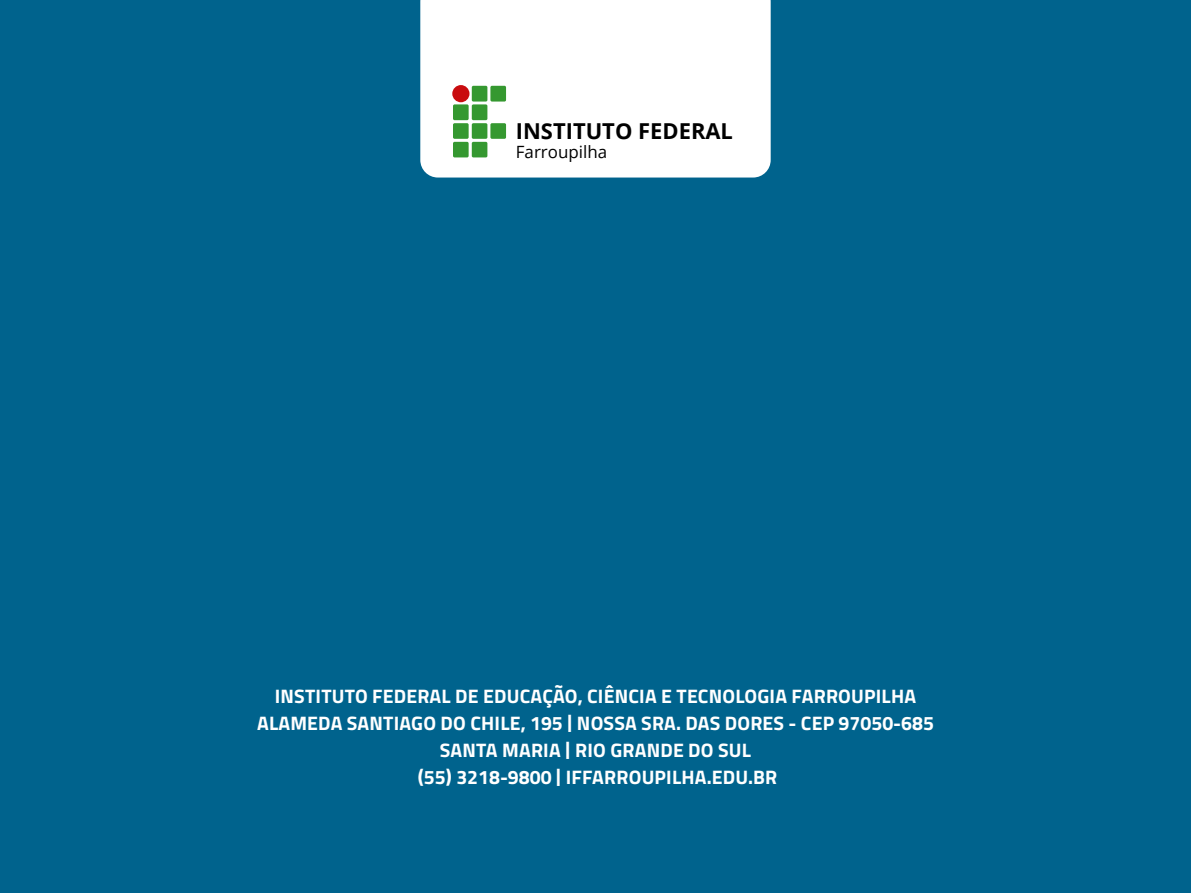
<style>
.page{position:relative;width:1191px;height:893px;background:#00638d}
.page>*{position:absolute;margin:0;border:0;box-sizing:border-box;transform-origin:0 0}
.t1{font:700 21.9px "Open Sans";color:#000}
.t2{font:700 19.5px/27px "Titillium Web";letter-spacing:.01em;color:#fff;text-align:center}
.t3{font:16.95px "Open Sans";color:#000}
.s1{font-size:18.9px}
</style>
<div class="page">
<div style="left:420px;top:0;width:350px;height:178px;background:#fff"></div>
<div style="left:490px;top:123px;width:16px;height:16px;background:#359830;border-radius:2px"></div>
<div style="left:472px;top:86px;width:15px;height:16px;background:#359830;border-radius:2px"></div>
<div style="left:490px;top:86px;width:16px;height:16px;background:#359830;border-radius:2px"></div>
<div style="left:453px;top:104px;width:15px;height:16px;background:#359830;border-radius:2px"></div>
<div style="left:472px;top:104px;width:15px;height:16px;background:#359830;border-radius:2px"></div>
<div style="left:453px;top:123px;width:15px;height:16px;background:#359830;border-radius:2px"></div>
<div style="left:472px;top:123px;width:15px;height:16px;background:#359830;border-radius:2px"></div>
<div style="left:453px;top:142px;width:15px;height:15px;background:#359830;border-radius:2px"></div>
<div style="left:472px;top:142px;width:15px;height:15px;background:#359830;border-radius:2px"></div>
<div style="left:452px;top:85px;width:17px;height:17px;background:#c90c0f;border-radius:50%"></div>
<p class="t1" style="left:516px;top:115px;width:219px">INSTITUTO FEDERAL</p>
<p class="t3" style="left:516px;top:140px;width:93px">Farroupilha</p>
<p class="t2" style="left:257px;top:681px;width:678px">INSTITUTO FEDERAL DE EDUCAÇÃO, CIÊNCIA E TECNOLOGIA FARROUPILHA ALAMEDA SANTIAGO DO CHILE, 195 <span class="s1">|</span> NOSSA SRA. DAS DORES - CEP 97050-685<br>SANTA MARIA <span class="s1">|</span> RIO GRANDE DO SUL<br>(55) 3218-9800 <span class="s1">|</span> IFFARROUPILHA.EDU.BR</p>
</div>
